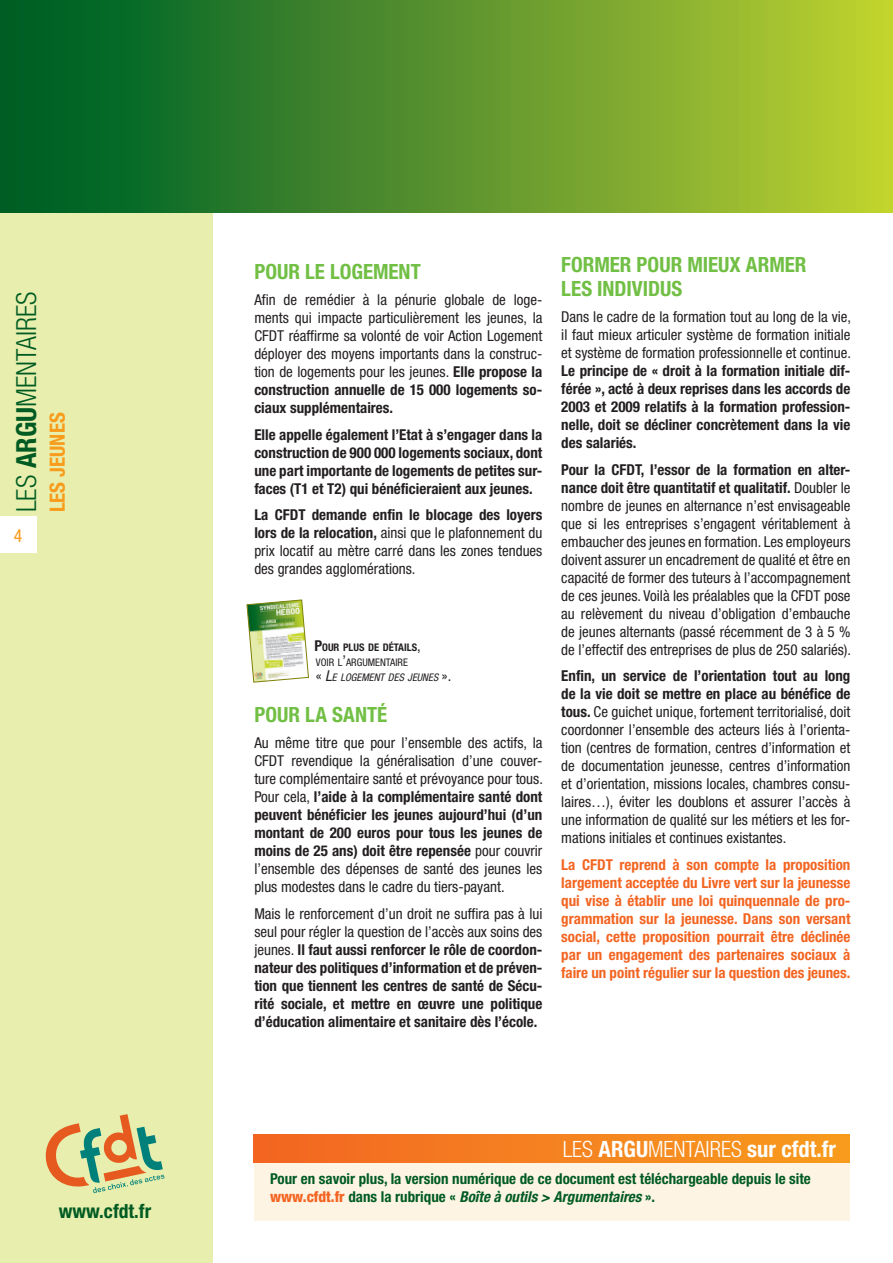
<style>
.page{position:relative;width:893px;height:1263px;background:#fff}
.page>*{position:absolute;margin:0;border:0;box-sizing:border-box;transform-origin:0 0}
.t1{font:300 condensed 27.75px "Helvetica Neue";color:#005b22}
.t2{font:700 condensed 22.5px "Helvetica Neue";color:#fff}
.t3{font:700 condensed 21px/24px "Helvetica Neue";color:#71bf44}
.t4{font:700 condensed 21px "Helvetica Neue";color:#f89c1c}
.t5{font:700 condensed 19.5px "Helvetica Neue";color:#005b22}
.t6{font:condensed 18px "Helvetica Neue";color:#f89c1c}
.t7{font:condensed 15px/18px "Helvetica Neue";color:#231f20;text-align:justify}
.t8{font:700 condensed 15px/18px "Helvetica Neue";color:#231f20;text-align:justify}
.t9{font:700 condensed 15px/18px "Helvetica Neue";color:#f36421;text-align:justify}
.t10{font:700 condensed 15px/18px "Helvetica Neue";color:#005b22}
.t11{font:italic condensed 10.5px/15px "Helvetica Neue";color:#231f20}
.s1{font-weight:700}
.s2{font-weight:700;font-style:normal;font-size:15px}
.s3{font-weight:700;font-style:normal}
.s4{font-style:normal;font-size:15px}
.s5{font-style:normal}
.s6{font-size:15px}
.s7{font-weight:400}
.s8{font-weight:300}
.s9{font-weight:800;color:#f36421}
.s10{font-style:italic}
</style>
<div class="page">
<div style="left:0;top:0;width:213px;height:1263px;background:#e7eeae"></div>
<div style="left:0;top:0;width:893px;height:213px;background:linear-gradient(to right,#005827,#c0d032)"></div>
<div style="left:0;top:517px;width:36px;height:36px;background:#fff"></div>
<svg style="left:45px;top:1114px;width:120px;height:79px"></svg>
<div style="left:254px;top:1134px;width:596px;height:86px;background:#fef4e4"></div>
<div style="left:254px;top:1134px;width:595px;height:29px;background:linear-gradient(to right,#f36622,#f79c1d)"></div>
<img style="left:246px;top:599px;width:63px;height:84px">
<h1 class="t1" style="left:11px;top:512px;width:222px;rotate:-90deg">LES <span class="s1">ARGU</span>MENTAIRES</h1>
<p class="t6" style="left:14px;top:525px;width:10px">4</p>
<h3 class="t4" style="left:45px;top:512px;width:101px;rotate:-90deg">les jeunes</h3>
<h3 class="t5" style="left:59px;top:1200px;width:94px">www.cfdt.fr</h3>
<h3 class="t3" style="left:254px;top:259px;width:164px">Pour le logement</h3>
<p class="t7" style="left:254px;top:291px;width:290px">Afin de remédier à la pénurie globale de loge&shy;ments qui impacte particulièrement les jeunes, la CFDT réaffirme sa volonté de voir Action Logement déployer des moyens importants dans la construc&shy;tion de logements pour les jeunes. <span class="s1">Elle propose la construction annuelle de 15 000 logements so&shy;ciaux supplémentaires.</span></p>
<p class="t8" style="left:254px;top:425px;width:290px">Elle appelle également l’Etat à s’engager dans la construction de 900 000 logements sociaux, dont une part importante de logements de petites sur&shy;faces (T1 et T2) qui bénéficieraient aux jeunes.</p>
<p class="t7" style="left:254px;top:506px;width:290px"><span class="s1">La CFDT demande enfin le blocage des loyers lors de la relocation,</span> ainsi que le plafonnement du prix locatif au mètre carré dans les zones tendues des grandes agglomérations.</p>
<p class="t11" style="left:314px;top:639px;width:138px"><span class="s2">P</span><span class="s3">OUR PLUS DE DÉTAILS</span><span class="s4">,<br></span><span class="s5">VOIR L</span><span class="s4">’</span><span class="s5">ARGUMENTAIRE<br></span><span class="s4">«</span> <span class="s6">L</span>E LOGEMENT DES JEUNES <span class="s4">».</span></p>
<h3 class="t3" style="left:254px;top:702px;width:135px">Pour la santé</h3>
<p class="t7" style="left:254px;top:734px;width:290px">Au même titre que pour l’ensemble des actifs, la CFDT revendique la généralisation d’une couver&shy;ture complémentaire santé et prévoyance pour tous.<br>Pour cela, <span class="s1">l’aide à la complémentaire santé dont peuvent bénéficier les jeunes aujourd’hui (d’un montant de 200 euros pour tous les jeunes de moins de 25 ans) doit être repensée</span> pour couvrir l’ensemble des dépenses de santé des jeunes les plus modestes dans le cadre du tiers-payant.</p>
<p class="t8" style="left:254px;top:904px;width:290px"><span class="s7">Mais le renforcement d’un droit ne suffira pas à lui seul pour régler la question de l’accès aux soins des jeunes.</span> Il faut aussi renforcer le rôle de coordon&shy;nateur des politiques d’information et de préven&shy;tion que tiennent les centres de santé de Sécu&shy;rité sociale, et mettre en œuvre une politique d’éducation alimentaire et sanitaire dès l’école.</p>
<h3 class="t3" style="left:561px;top:252px;width:242px">Former pour mieux armer les individus</h3>
<p class="t7" style="left:561px;top:308px;width:291px">Dans le cadre de la formation tout au long de la vie, il faut mieux articuler système de formation initiale et système de formation professionnelle et continue.</p>
<p class="t8" style="left:561px;top:362px;width:291px">Le principe de « droit à la formation initiale dif&shy;férée », acté à deux reprises dans les accords de 2003 et 2009 relatifs à la formation profession&shy;nelle, doit se décliner concrètement dans la vie des salariés.</p>
<p class="t7" style="left:561px;top:460px;width:291px"><span class="s1">Pour la CFDT, l’essor de la formation en alter&shy;nance doit être quantitatif et qualitatif.</span> Doubler le nombre de jeunes en alternance n’est envisageable que si les entreprises s’engagent véritablement à embaucher des jeunes en formation. Les employeurs doivent assurer un encadrement de qualité et être en capacité de former des tuteurs à l’accompagnement de ces jeunes. Voilà les préalables que la CFDT pose au relèvement du niveau d’obligation d’embauche de jeunes alternants (passé récemment de 3 à 5 % de l’effectif des entreprises de plus de 250 salariés).</p>
<p class="t7" style="left:561px;top:667px;width:291px"><span class="s1">Enfin, un service de l’orientation tout au long de la vie doit se mettre en place au bénéfice de tous.</span> Ce guichet unique, fortement territorialisé, doit coordonner l’ensemble des acteurs liés à l’orienta&shy;tion (centres de formation, centres d’information et de documentation jeunesse, centres d’information et d’orientation, missions locales, chambres consu&shy;laires…), éviter les doublons et assurer l’accès à une information de qualité sur les métiers et les for&shy;mations initiales et continues existantes.</p>
<p class="t9" style="left:561px;top:855px;width:291px">La CFDT reprend à son compte la proposition largement acceptée du Livre vert sur la jeunesse qui vise à établir une loi quinquennale de pro&shy;grammation sur la jeunesse. Dans son versant social, cette proposition pourrait être déclinée par un engagement des partenaires sociaux à faire un point régulier sur la question des jeunes.</p>
<h2 class="t2" style="left:563px;top:1136px;width:275px"><span class="s8">LES</span> ARGU<span class="s8">MENTAIRES</span> sur cfdt.fr</h2>
<p class="t10" style="left:270px;top:1169px;width:542px">Pour en savoir plus, la version numérique de ce document est téléchargeable depuis le site <span class="s9">www.cfdt.fr</span> dans la rubrique « <span class="s10">Boîte à outils &gt; Argumentaires</span> ».</p>
</div>
